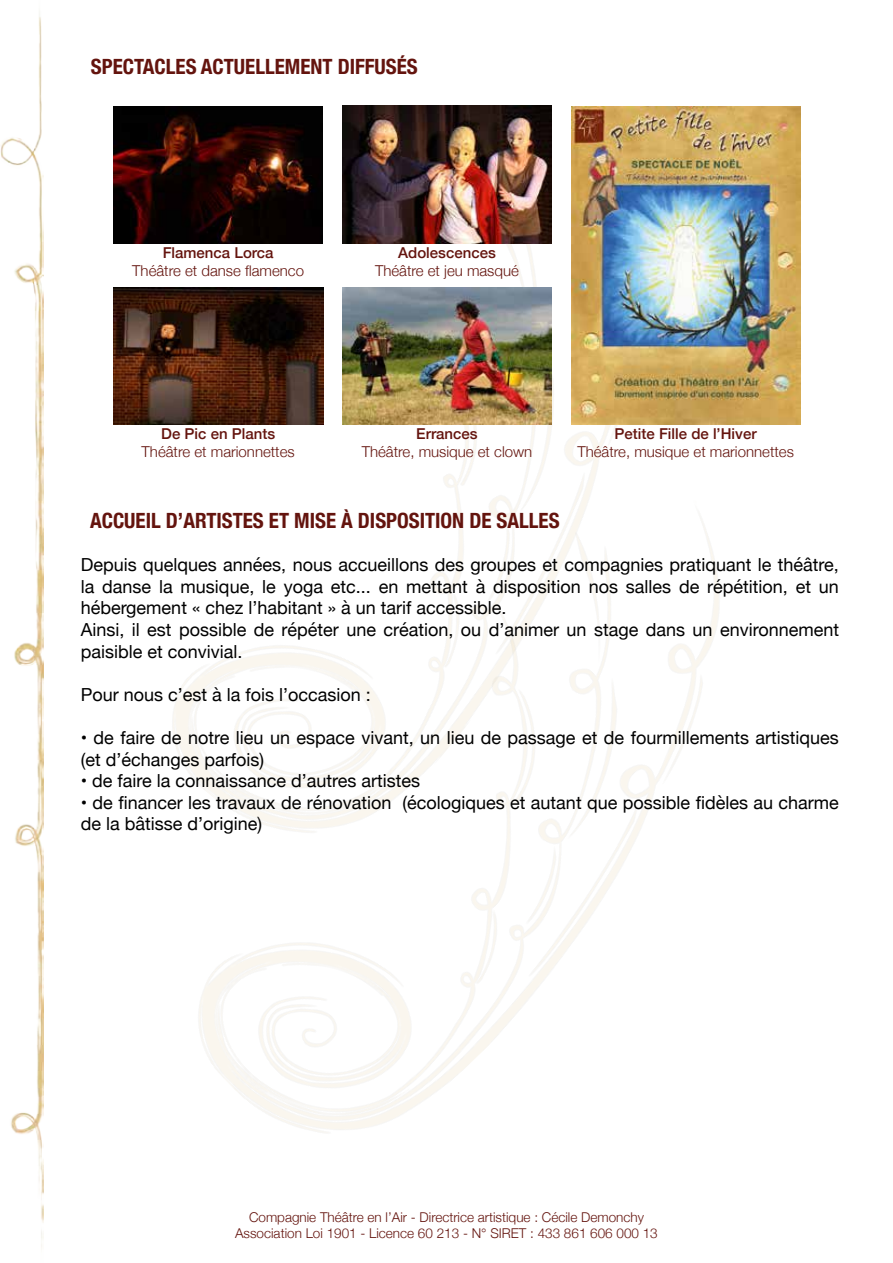
<style>
.page{position:relative;width:893px;height:1263px;background:#fff}
.page>*{position:absolute;margin:0;border:0;box-sizing:border-box;transform-origin:0 0}
.t1{font:700 condensed 21px "Helvetica Neue";color:#64140e}
.t2{font:18px/21.6px "Helvetica Neue";color:#000}
.t3{font:300 15px "Helvetica Neue";color:#64140e}
.t4{font:500 15px "Helvetica Neue";color:#64140e}
.t5{font:300 13.5px/16.2px "Helvetica Neue";color:#64140e;text-align:center}
</style>
<div class="page">
<img style="left:0;top:13px;width:44px;height:1235px">
<img style="left:342px;top:106px;width:210px;height:138px">
<img style="left:113px;top:287px;width:210px;height:137px">
<img style="left:113px;top:106px;width:209px;height:138px">
<img style="left:342px;top:287px;width:210px;height:137px">
<img style="left:571px;top:106px;width:229px;height:318px">
<p class="t1" style="left:91px;top:49px;width:12px">SPECTAC</p>
<p class="t1" style="left:166px;top:49px;width:47px">LES ACTUE</p>
<p class="t1" style="left:255px;top:49px;width:32px">LLEMENT</p>
<p class="t1" style="left:338px;top:49px;width:11px">DIFFUSÉS</p>
<p class="t4" style="left:163px;top:241px;width:112px">Flamenca Lorca</p>
<p class="t3" style="left:132px;top:259px;width:173px">Théâtre et danse flamenco</p>
<p class="t4" style="left:398px;top:241px;width:99px">Adolescences</p>
<p class="t3" style="left:375px;top:259px;width:145px">Théâtre et jeu masqué</p>
<p class="t4" style="left:161px;top:422px;width:115px">De Pic en Plants</p>
<p class="t3" style="left:142px;top:440px;width:155px">Théâtre et marionnettes</p>
<p class="t4" style="left:416px;top:422px;width:63px">Errances</p>
<p class="t3" style="left:362px;top:440px;width:172px">Théâtre, musique et clown</p>
<p class="t4" style="left:615px;top:422px;width:144px">Petite Fille de l’Hiver</p>
<p class="t3" style="left:577px;top:440px;width:218px">Théâtre, musique et marionnettes</p>
<p class="t1" style="left:90px;top:503px;width:471px">ACCUEIL D’ARTISTES ET MISE À DISPOSITION DE SALLES</p>
<p class="t2" style="left:81px;top:555px;width:760px">Depuis quelques années, nous accueillons des groupes et compagnies pratiquant le théâtre, la danse la musique, le yoga etc... en mettant à disposition nos salles de répétition, et un hébergement « chez l’habitant » à un tarif accessible.<br>Ainsi, il est possible de répéter une création, ou d’animer un stage dans un environnement paisible et convivial.</p>
<p class="t2" style="left:81px;top:685px;width:292px">Pour nous c’est à la fois l’occasion :</p>
<p class="t2" style="left:81px;top:728px;width:760px">• de faire de notre lieu un espace vivant, un lieu de passage et de fourmillements artistiques (et d’échanges parfois)</p>
<p class="t2" style="left:81px;top:771px;width:341px">• de faire la connaissance d’autres artistes</p>
<p class="t2" style="left:81px;top:793px;width:760px">• de financer les travaux de rénovation (écologiques et autant que possible fidèles au charme de la bâtisse d’origine)</p>
<p class="t5" style="left:235px;top:1208px;width:424px">Compagnie Théâtre en l’Air - Directrice artistique : Cécile Demonchy<br>Association Loi 1901 - Licence 60 213 - N° SIRET : 433 861 606 000 13</p>
</div>
